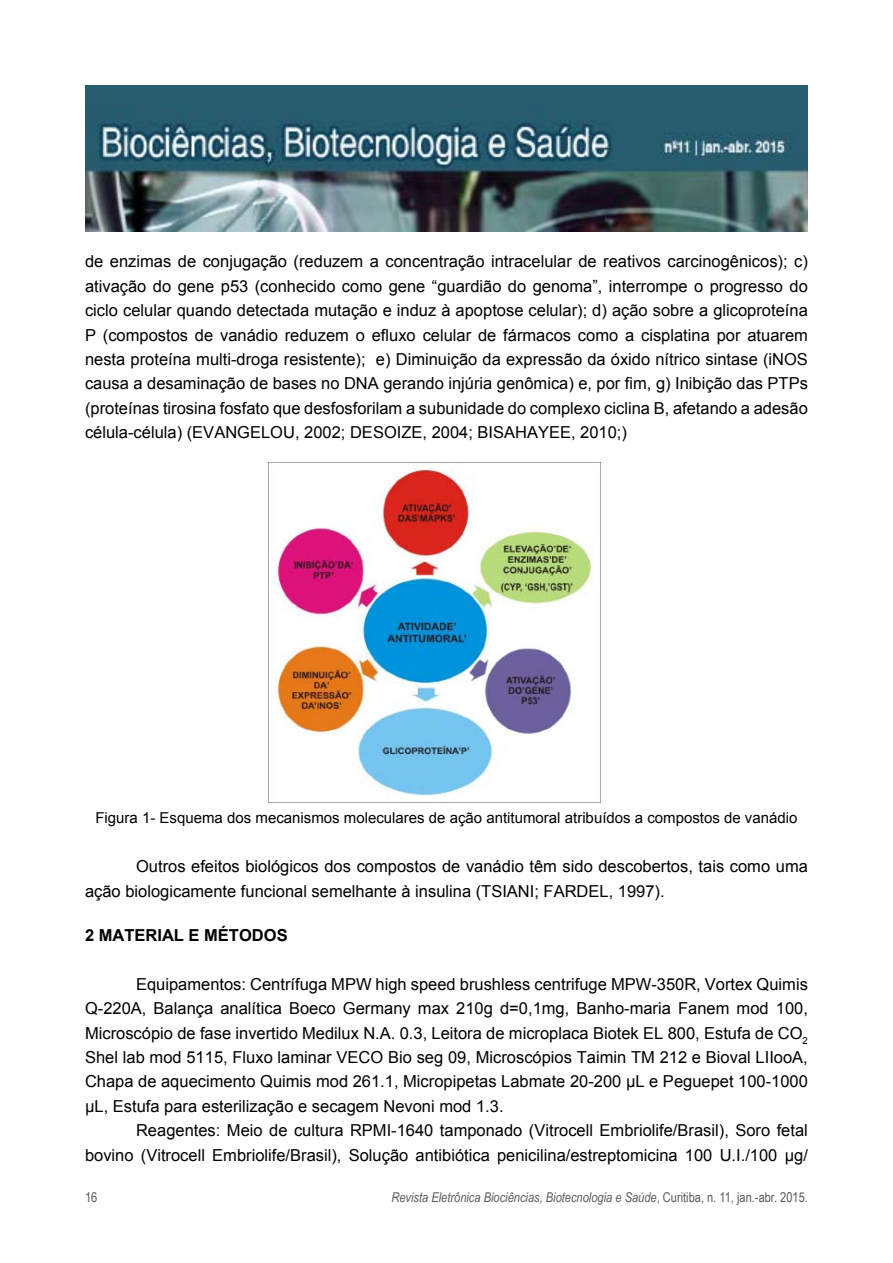
<style>
.page{position:relative;width:893px;height:1263px;background:#fff}
.page>*{position:absolute;margin:0;border:0;box-sizing:border-box;transform-origin:0 0}
.t1{font:16.5px/24.5px "Arial";color:#000;text-align:justify}
.t2{font:700 16.5px "Arial";color:#000}
.t3{font:15px "Arial";color:#000}
.t4{font:italic 13.5px "Arial Narrow";color:#58595b}
.t5{font:13.5px "Arial Narrow";color:#58595b}
.s1{font-style:normal}
</style>
<div class="page">
<img style="left:85px;top:85px;width:723px;height:146px">
<img style="left:269px;top:463px;width:331px;height:340px">
<p class="t1" style="left:85px;top:249px;width:724px">de enzimas de conjugação (reduzem a concentração intracelular de reativos carcinogênicos); c) ativação do gene p53 (conhecido como gene “guardião do genoma”, interrompe o progresso do ciclo celular quando detectada mutação e induz à apoptose celular); d) ação sobre a glicoproteína P (compostos de vanádio reduzem o efluxo celular de fármacos como a cisplatina por atuarem nesta proteína multi-droga resistente); e) Diminuição da expressão da óxido nítrico sintase (iNOS causa a desaminação de bases no DNA gerando injúria genômica) e, por fim, g) Inibição das PTPs (proteínas tirosina fosfato que desfosforilam a subunidade do complexo ciclina B, afetando a adesão célula-célula) (EVANGELOU, 2002; DESOIZE, 2004; BISAHAYEE, 2010;)</p>
<p class="t3" style="left:95px;top:808px;width:703px">Figura 1- Esquema dos mecanismos moleculares de ação antitumoral atribuídos a compostos de vanádio</p>
<p class="t1" style="left:85px;top:854px;width:724px;text-indent:51px">Outros efeitos biológicos dos compostos de vanádio têm sido descobertos, tais como uma ação biologicamente funcional semelhante à insulina (TSIANI; FARDEL, 1997).</p>
<p class="t2" style="left:85px;top:924px;width:204px">2 MATERIAL E MÉTODOS</p>
<p class="t1" style="left:85px;top:972px;width:724px;text-indent:51px">Equipamentos: Centrífuga MPW high speed brushless centrifuge MPW-350R, Vortex Quimis Q-220A, Balança analítica Boeco Germany max 210g d=0,1mg, Banho-maria Fanem mod 100, Microscópio de fase invertido Medilux N.A. 0.3, Leitora de microplaca Biotek EL 800, Estufa de CO<sub>2<br></sub>Shel lab mod 5115, Fluxo laminar VECO Bio seg 09, Microscópios Taimin TM 212 e Bioval LIIooA, Chapa de aquecimento Quimis mod 261.1, Micropipetas Labmate 20-200 μL e Peguepet 100-1000 μL, Estufa para esterilização e secagem Nevoni mod 1.3.</p>
<p class="t1" style="left:85px;top:1118px;width:724px;text-align:right">Reagentes: Meio de cultura RPMI-1640 tamponado (Vitrocell Embriolife/Brasil), Soro fetal bovino (Vitrocell Embriolife/Brasil), Solução antibiótica penicilina/estreptomicina 100 U.I./100 μg/</p>
<p class="t5" style="left:85px;top:1187px;width:14px">16</p>
<p class="t4" style="left:391px;top:1188px;width:418px">Revista Eletrônica Biociências, Biotecnologia e Saúde<span class="s1">, Curitiba, n. 11, jan.-abr. 2015.</span></p>
</div>
